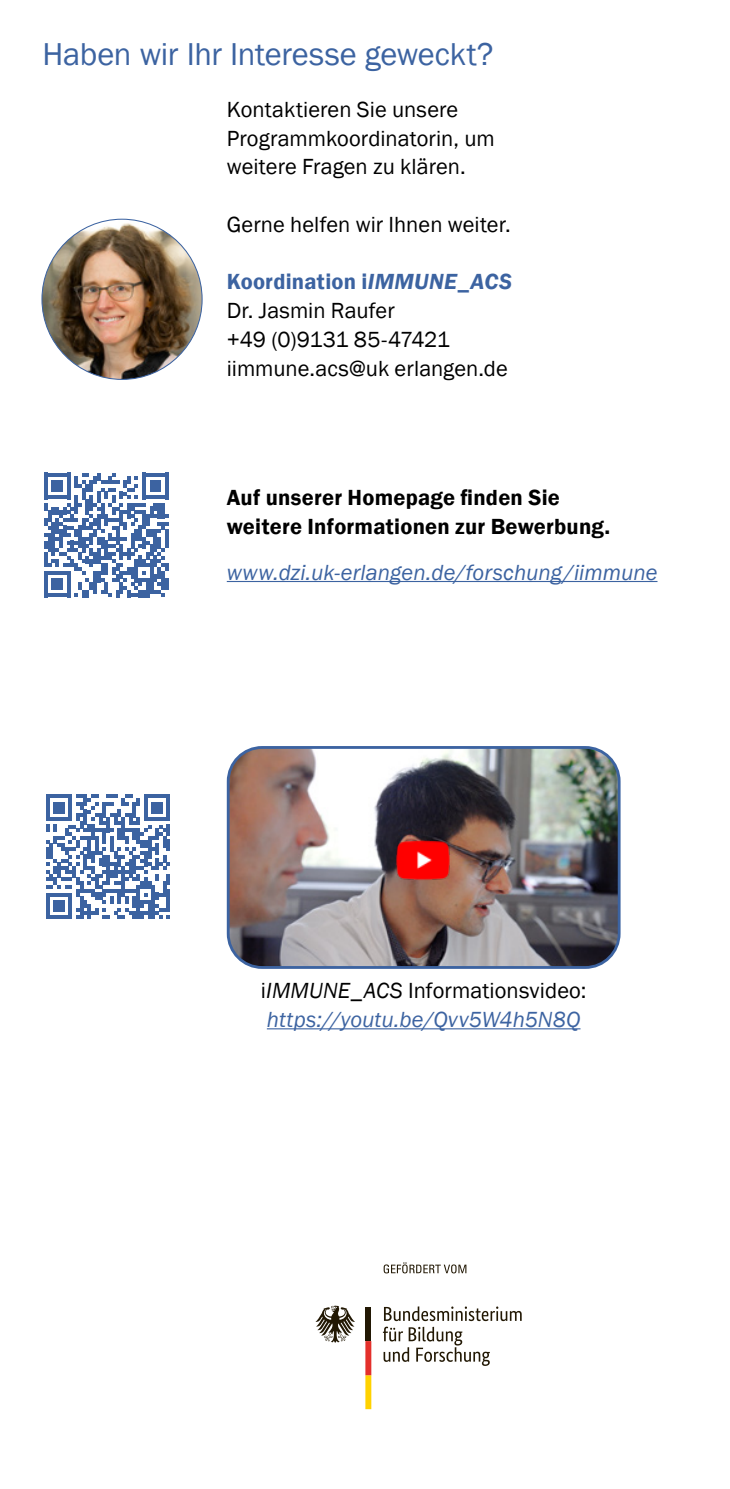
<style>
.page{position:relative;width:730px;height:1489px;background:#fff}
.page>*{position:absolute;margin:0;border:0;box-sizing:border-box;transform-origin:0 0}
.Überschrift_-_Blau{font:32.5px "Franklin Gothic";letter-spacing:-.01em;color:#3c63a1}
.Fließtext{font:22.5px/28.8px "Franklin Gothic";color:#000}
.Fließtext-2{font:italic 22.5px/28.8px "Franklin Gothic";letter-spacing:.005em;color:#3c63a1}
.Fließtext-3{font:600 22.5px/28.8px "Franklin Gothic";letter-spacing:.01em;color:#000}
.Fließtext-4{font:600 22.5px "Franklin Gothic";letter-spacing:.01em;color:#3c63a1}
.s1{font-style:italic}
.s2{font-style:normal;color:#000}
.s3{color:#000}
</style>
<div class="page">
<hr style="left:227px;top:581px;width:430px;height:1px;background:#3c63a1">
<img style="left:42px;top:219px;width:160px;height:160px;border-radius:80px">
<img style="left:228px;top:750px;width:389px;height:217px">
<div style="left:227px;top:746px;width:394px;height:222px;border:3px solid #3c63a1;border-radius:34px"></div>
<hr style="left:267px;top:1028px;width:313px;height:1px;background:#3c63a1">
<svg style="left:44px;top:473px;width:125px;height:124px"></svg>
<hr style="left:165px;top:578px;width:4px;height:11px;background:#3c63a1">
<svg style="left:46px;top:794px;width:124px;height:125px"></svg>
<img style="left:394px;top:838px;width:58px;height:43px">
<svg style="left:383px;top:1306px;width:139px;height:59px"></svg>
<svg style="left:365px;top:1341px;width:6px;height:67px"></svg>
<svg style="left:315px;top:1305px;width:40px;height:37px"></svg>
<div style="left:365px;top:1307px;width:6px;height:34px;background:#221804"></div>
<svg style="left:384px;top:1262px;width:82px;height:11px"></svg>
<h2 class="Überschrift_-_Blau" style="left:43px;top:34px;width:452px">Haben wir Ihr Interesse geweckt?</h2>
<p class="Fließtext" style="left:227px;top:95px;width:270px">Kontaktieren Sie unsere<br>Programmkoordinatorin, um weitere Fragen zu klären.</p>
<p class="Fließtext" style="left:227px;top:210px;width:285px">Gerne helfen wir Ihnen weiter.</p>
<p class="Fließtext-4" style="left:227px;top:268px;width:287px">Koordination i<span class="s1">IMMUNE_ACS</span></p>
<p class="Fließtext" style="left:227px;top:297px;width:225px">Dr. Jasmin Raufer<br>+49 (0)9131 85-47421</p>
<p class="Fließtext" style="left:227px;top:354px;width:283px">iimmune.acs@uk erlangen.de</p>
<p class="Fließtext-3" style="left:227px;top:483px;width:385px">Auf unserer Homepage finden Sie weitere Informationen zur Bewerbung.</p>
<p class="Fließtext-2" style="left:227px;top:558px;width:432px">www.dzi.uk-erlangen.de/forschung/iimmune</p>
<p class="Fließtext-2" style="left:261px;top:976px;width:327px"><span class="s2">i</span><span class="s3">IMMUNE_ACS</span> <span class="s2">Informationsvideo: </span>https://youtu.be/Qvv5W4h5N8Q</p>
</div>
